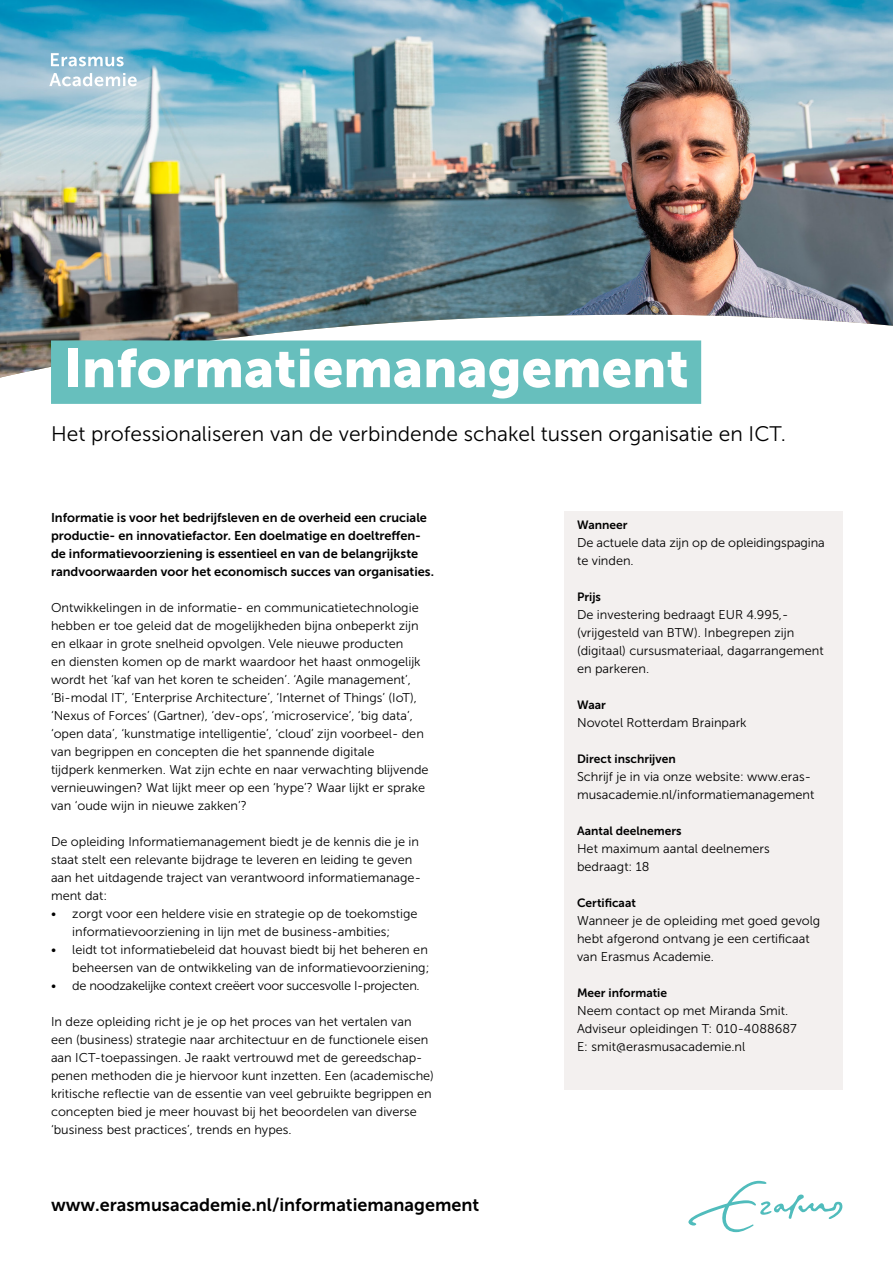
<style>
.page{position:relative;width:893px;height:1263px;background:#fff}
.page>*{position:absolute;margin:0;border:0;box-sizing:border-box;transform-origin:0 0}
.t1{font:54px "Museo Sans 900";color:#fff}
.t2{font:21px "Museo Sans 300";color:#000}
.t3{font:18px "Museo Sans 700";color:#000}
.t4{font:12.75px/18px "Museo Sans 300";color:#000}
.t5{font:12.75px/18px "Museo Sans 700";color:#000}
.t6{font:12.75px "Museo Sans 300";letter-spacing:-.02em;color:#000}
.t7{font:12px "Museo Sans 700";color:#000}
</style>
<div class="page">
<img style="left:0;top:0;width:893px;height:378px">
<div style="left:51px;top:340px;width:650px;height:64px;background:#67bfbd"></div>
<svg style="left:51px;top:53px;width:73px;height:13px"></svg>
<svg style="left:49px;top:73px;width:88px;height:13px"></svg>
<div style="left:564px;top:511px;width:278px;height:579px;background:#f3f0ef"></div>
<svg style="left:688px;top:1181px;width:154px;height:51px"></svg>
<h1 class="t1" style="left:63px;top:338px;width:627px">Informatiemanagement</h1>
<h2 class="t2" style="left:51px;top:423px;width:736px">Het professionaliseren van de verbindende schakel tussen organisatie en ICT.</h2>
<p class="t5" style="left:51px;top:509px;width:384px">Informatie is voor het bedrijfsleven en de overheid een cruciale productie- en innovatiefactor. Een doelmatige en doeltreffen&shy;de informatievoorziening is essentieel en van de belangrijkste randvoorwaarden voor het economisch succes van organisaties.</p>
<p class="t4" style="left:51px;top:599px;width:379px">Ontwikkelingen in de informatie- en communicatietechnologie hebben er toe geleid dat de mogelijkheden bijna onbeperkt zijn en elkaar in grote snelheid opvolgen. Vele nieuwe producten<br>en diensten komen op de markt waardoor het haast onmogelijk wordt het ‘kaf van het koren te scheiden’. ‘Agile management’, ‘Bi-modal IT’, ‘Enterprise Architecture’, ‘Internet of Things’ (IoT), ‘Nexus of Forces’ (Gartner), ‘dev-ops’, ‘microservice’, ‘big data’, ‘open data’, ‘kunstmatige intelligentie’, ‘cloud’ zijn voorbeel- den van begrippen en concepten die het spannende digitale<br>tijdperk kenmerken. Wat zijn echte en naar verwachting blijvende vernieuwingen? Wat lijkt meer op een ‘hype’? Waar lijkt er sprake van ‘oude wijn in nieuwe zakken’?</p>
<p class="t4" style="left:51px;top:833px;width:371px">De opleiding Informatiemanagement biedt je de kennis die je in staat stelt een relevante bijdrage te leveren en leiding te geven aan het uitdagende traject van verantwoord informatiemanage&shy;ment dat:</p>
<p class="t4" style="left:51px;top:905px;width:368px;text-align:center">• zorgt voor een heldere visie en strategie op de toekomstige informatievoorziening in lijn met de business-ambities;</p>
<p class="t4" style="left:51px;top:941px;width:380px;text-align:right">• leidt tot informatiebeleid dat houvast biedt bij het beheren en beheersen van de ontwikkeling van de informatievoorziening;</p>
<p class="t6" style="left:51px;top:979px;width:370px">• de noodzakelijke context creëert voor succesvolle I-projecten.</p>
<p class="t4" style="left:51px;top:1013px;width:384px">In deze opleiding richt je je op het proces van het vertalen van een (business) strategie naar architectuur en de functionele eisen aan ICT-toepassingen. Je raakt vertrouwd met de gereedschap&shy;penen methoden die je hiervoor kunt inzetten. Een (academische) kritische reflectie van de essentie van veel gebruikte begrippen en concepten bied je meer houvast bij het beoordelen van diverse ‘business best practices’, trends en hypes.</p>
<h3 class="t3" style="left:51px;top:1195px;width:430px">www.erasmusacademie.nl/informatiemanagement</h3>
<p class="t7" style="left:577px;top:518px;width:52px">Wanneer</p>
<p class="t4" style="left:577px;top:534px;width:249px">De actuele data zijn op de opleidingspagina te vinden.</p>
<p class="t7" style="left:577px;top:590px;width:25px">Prijs</p>
<p class="t4" style="left:577px;top:606px;width:248px">De investering bedraagt EUR 4.995,- (vrijgesteld van BTW). Inbegrepen zijn (digitaal) cursusmateriaal, dagarrangement en parkeren.</p>
<p class="t7" style="left:577px;top:698px;width:30px">Waar</p>
<p class="t4" style="left:577px;top:714px;width:171px">Novotel Rotterdam Brainpark</p>
<p class="t7" style="left:577px;top:752px;width:100px">Direct inschrijven</p>
<p class="t4" style="left:577px;top:768px;width:239px">Schrijf je in via onze website: www.eras&shy;musacademie.nl/informatiemanagement</p>
<p class="t7" style="left:577px;top:824px;width:106px">Aantal deelnemers</p>
<p class="t4" style="left:577px;top:840px;width:194px">Het maximum aantal deelnemers bedraagt: 18</p>
<p class="t7" style="left:577px;top:896px;width:60px">Certificaat</p>
<p class="t4" style="left:577px;top:912px;width:245px">Wanneer je de opleiding met goed gevolg hebt afgerond ontvang je een certificaat van Erasmus Academie.</p>
<p class="t7" style="left:577px;top:986px;width:92px">Meer informatie</p>
<p class="t4" style="left:577px;top:1002px;width:221px">Neem contact op met Miranda Smit.<br>Adviseur opleidingen T: 010-4088687<br>E: smit@erasmusacademie.nl</p>
</div>
